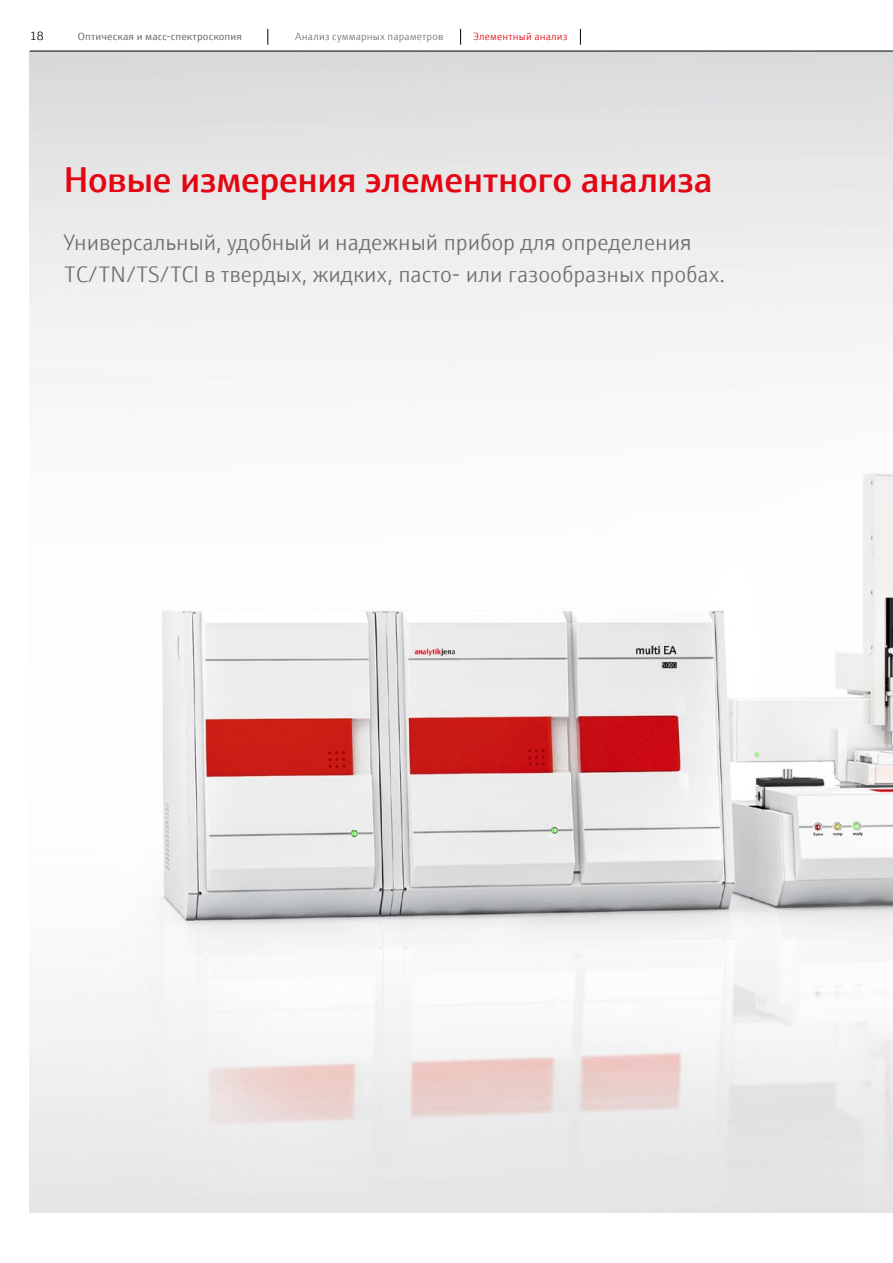
<style>
.page{position:relative;width:893px;height:1263px;background:#fff}
.page>*{position:absolute;margin:0;border:0;box-sizing:border-box;transform-origin:0 0}
.t1{font:600 36px "E+H Sans";letter-spacing:-.01em;color:#e30613}
.t2{font:300 22.5px/32.4px "E+H Sans";color:#706f6f}
.t3{font:300 12px "E+H Sans";color:#000}
.t4{font:10.5px "E+H Sans";letter-spacing:.02em;color:#706f6f}
.t5{font:300 10.5px "E+H Sans";letter-spacing:.015em;color:#706f6f}
.t6{font:300 10.5px "E+H Sans";letter-spacing:.015em;color:#e30613}
</style>
<div class="page">
<img style="left:30px;top:52px;width:863px;height:1160px">
<hr style="left:30px;top:51px;width:863px;height:1px;background:#000">
<svg style="left:460px;top:29px;width:1px;height:16px"></svg>
<svg style="left:580px;top:29px;width:1px;height:16px"></svg>
<svg style="left:267px;top:29px;width:1px;height:16px"></svg>
<p class="t3" style="left:30px;top:27px;width:15px">18</p>
<p class="t4" style="left:78px;top:29px;width:166px">Оптическая и масс-спектроскопия</p>
<p class="t5" style="left:295px;top:29px;width:150px">Анализ суммарных параметров</p>
<p class="t6" style="left:474px;top:29px;width:95px">Элементный анализ</p>
<h1 class="t1" style="left:64px;top:152px;width:650px">Новые измерения элементного анализа</h1>
<p class="t2" style="left:64px;top:224px;width:663px">Универсальный, удобный и надежный прибор для определения<br>TС/TN/TS/TCl в твердых, жидких, пасто- или газообразных пробах.</p>
</div>
